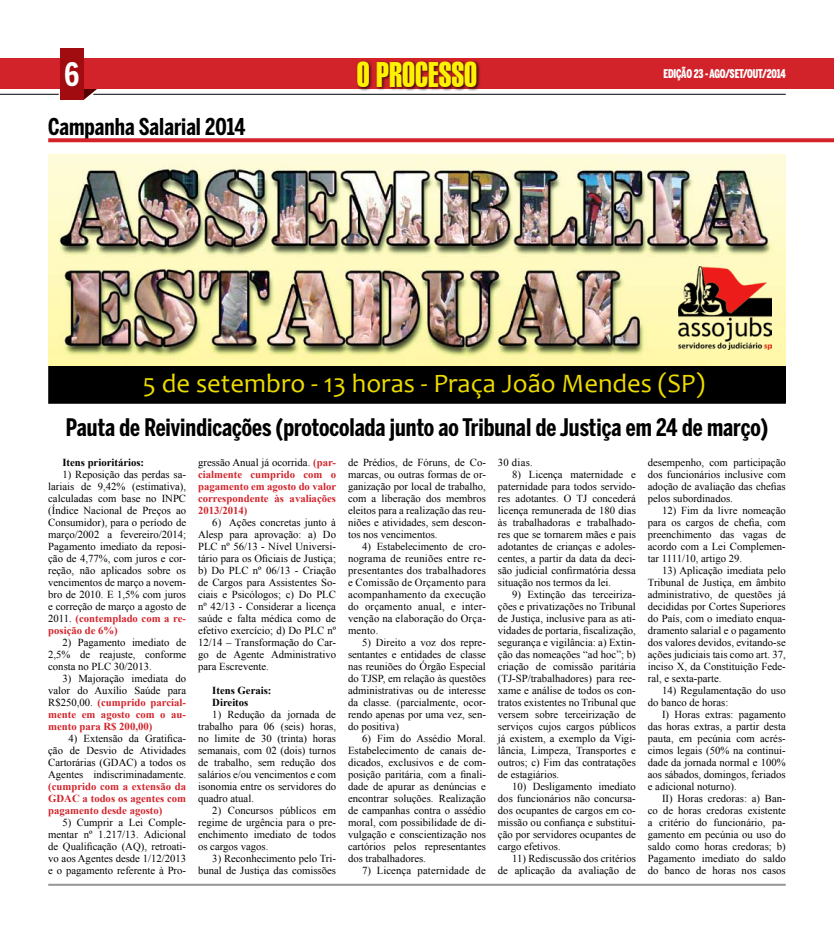
<style>
.page{position:relative;width:834px;height:933px;background:#fff}
.page>*{position:absolute;margin:0;border:0;box-sizing:border-box;transform-origin:0 0}
.t1{font:34.7px "Swiss 911 BT Extra Compressed";color:#fff200}
.t2{font:700 32px "Benton Sans Comp";color:#fff}
.t3{font:26.7px "Candara";color:#eddb00}
.t4{font:700 24px "Benton Sans Comp";color:#000}
.t5{font:700 23px "Benton Sans Comp";color:#000}
.t6{font:900 12px "Benton Sans Comp";letter-spacing:-.02em;color:#fff;scale:.9 1}
.t7{font:10.7px/12px "Times New Roman";color:#000;text-align:justify}
.t8{font:700 10.7px/12px "Times New Roman";color:#d2232a;text-align:justify}
.t9{font:700 10.7px/12px "Times New Roman";color:#000}
.t10{font:10.7px "Times New Roman";letter-spacing:.02em;color:#000}
.s1{font-weight:700;color:#d2232a}
.s2{font-weight:400;color:#000}
</style>
<div class="page">
<svg style="left:84px;top:89px;width:36px;height:11px"></svg>
<div style="left:0;top:59px;width:814px;height:30px;background:#d2232a"></div>
<div style="left:60px;top:49px;width:24px;height:51px;background:#a00c10"></div>
<div style="left:355px;top:60px;width:169px;height:49px;background:#000;opacity:.7"></div>
<hr style="left:0;top:94px;width:59px;height:1px;background:#000">
<hr style="left:93px;top:94px;width:692px;height:1px;background:#000">
<hr style="left:48px;top:883px;width:737px;height:2px;background:#939598">
<div style="left:814px;top:59px;width:19px;height:30px;background:#d2232a"></div>
<svg style="left:48px;top:138px;width:785px;height:4px;background:#d43137"></svg>
<img style="left:48px;top:155px;width:737px;height:211px">
<img style="left:678px;top:267px;width:93px;height:82px">
<div style="left:49px;top:366px;width:736px;height:37px;background:#000"></div>
<div style="left:48px;top:366px;width:737px;height:38px;border:1px solid #000"></div>
<h2 class="t2" style="left:64px;top:55px;width:16px">6</h2>
<h1 class="t1" style="left:356px;top:55px;width:121px">O PROCESSO</h1>
<h3 class="t5" style="left:48px;top:113px;width:199px">Campanha Salarial 2014</h3>
<p class="t6" style="left:663px;top:66px;width:137px">EDIÇÃO 23 - AGO/SET/OUT/2014</p>
<h3 class="t3" style="left:143px;top:366px;width:563px">5 de setembro - 13 horas - Praça João Mendes (SP)</h3>
<h3 class="t4" style="left:66px;top:413px;width:703px">Pauta de Reivindicações (protocolada junto ao Tribunal de Justiça em 24 de março)</h3>
<p class="t9" style="left:62px;top:456px;width:83px">Itens prioritários:</p>
<p class="t7" style="left:48px;top:468px;width:139px;text-indent:14px">1) Reposição das perdas sa&shy;lariais de 9,42% (estimativa), calculadas com base no INPC (Índice Nacional de Preços ao Consumidor), para o período de março/2002 a fevereiro/2014; Pagamento imediato da reposi&shy;ção de 4,77%, com juros e cor&shy;reção, não aplicados sobre os vencimentos de março a novem&shy;bro de 2010. E 1,5% com juros e correção de março a agosto de 2011. <span class="s1">(contemplado com a re&shy;posição de 6%)</span></p>
<p class="t7" style="left:48px;top:636px;width:139px;text-indent:14px">2) Pagamento imediato de 2,5% de reajuste, conforme consta no PLC 30/2013.</p>
<p class="t8" style="left:48px;top:672px;width:139px;text-indent:14px"><span class="s2">3) Majoração imediata do valor do Auxílio Saúde para R$250,00.</span> (cumprido parcial&shy;mente em agosto com o au&shy;mento para R$ 200,00)</p>
<p class="t7" style="left:48px;top:732px;width:139px;text-indent:20px">4) Extensão da Gratifica&shy;ção de Desvio de Atividades Cartorárias (GDAC) a todos os Agentes indiscriminadamente.</p>
<p class="t8" style="left:48px;top:780px;width:139px">(cumprido com a extensão da GDAC a todos os agentes com pagamento desde agosto)</p>
<p class="t7" style="left:48px;top:816px;width:139px;text-indent:14px">5) Cumprir a Lei Comple&shy;mentar nº 1.217/13. Adicional de Qualificação (AQ), retroati&shy;vo aos Agentes desde 1/12/2013 e o pagamento referente à Pro-</p>
<p class="t8" style="left:198px;top:456px;width:139px"><span class="s2">gressão Anual já ocorrida.</span> (par&shy;cialmente cumprido com o pagamento em agosto do valor correspondente às avaliações 2013/2014)</p>
<p class="t7" style="left:198px;top:516px;width:139px;text-indent:14px">6) Ações concretas junto à Alesp para aprovação: a) Do PLC nº 56/13 - Nível Universi&shy;tário para os Oficiais de Justiça; b) Do PLC nº 06/13 - Criação de Cargos para Assistentes So&shy;ciais e Psicólogos; c) Do PLC nº 42/13 - Considerar a licença saúde e falta médica como de efetivo exercício; d) Do PLC nº 12/14 – Transformação do Car&shy;go de Agente Administrativo para Escrevente.</p>
<p class="t9" style="left:212px;top:684px;width:61px">Itens Gerais:<br>Direitos</p>
<p class="t7" style="left:198px;top:708px;width:139px;text-indent:14px">1) Redução da jornada de trabalho para 06 (seis) horas, no limite de 30 (trinta) horas semanais, com 02 (dois) turnos de trabalho, sem redução dos salários e/ou vencimentos e com isonomia entre os servidores do quadro atual.</p>
<p class="t7" style="left:198px;top:804px;width:139px;text-indent:14px">2) Concursos públicos em regime de urgência para o pre&shy;enchimento imediato de todos os cargos vagos.</p>
<p class="t7" style="left:198px;top:852px;width:139px;text-align:right">3) Reconhecimento pelo Tri&shy;bunal de Justiça das comissões</p>
<p class="t7" style="left:348px;top:456px;width:139px">de Prédios, de Fóruns, de Co&shy;marcas, ou outras formas de or&shy;ganização por local de trabalho, com a liberação dos membros eleitos para a realização das reu&shy;niões e atividades, sem descon&shy;tos nos vencimentos.</p>
<p class="t7" style="left:348px;top:540px;width:139px;text-indent:14px">4) Estabelecimento de cro&shy;nograma de reuniões entre re&shy;presentantes dos trabalhadores e Comissão de Orçamento para acompanhamento da execução do orçamento anual, e inter&shy;venção na elaboração do Orça&shy;mento.</p>
<p class="t7" style="left:348px;top:636px;width:139px;text-indent:14px">5) Direito a voz dos repre&shy;sentantes e entidades de classe nas reuniões do Órgão Especial do TJSP, em relação às questões administrativas ou de interesse da classe. (parcialmente, ocor&shy;rendo apenas por uma vez, sen&shy;do positiva)</p>
<p class="t7" style="left:348px;top:732px;width:139px;text-indent:14px">6) Fim do Assédio Moral.<br>Estabelecimento de canais de&shy;dicados, exclusivos e de com&shy;posição paritária, com a finali&shy;dade de apurar as denúncias e encontrar soluções. Realização de campanhas contra o assédio moral, com possibilidade de di&shy;vulgação e conscientização nos cartórios pelos representantes dos trabalhadores.</p>
<p class="t10" style="left:362px;top:863px;width:125px">7) Licença paternidade de</p>
<p class="t7" style="left:498px;top:456px;width:36px">30 dias.</p>
<p class="t7" style="left:498px;top:468px;width:139px;text-indent:14px">8) Licença maternidade e paternidade para todos servido&shy;res adotantes. O TJ concederá licença remunerada de 180 dias às trabalhadoras e trabalhado&shy;res que se tornarem mães e pais adotantes de crianças e adoles&shy;centes, a partir da data da deci&shy;são judicial confirmatória dessa situação nos termos da lei.</p>
<p class="t7" style="left:498px;top:588px;width:139px;text-indent:14px">9) Extinção das terceiriza&shy;ções e privatizações no Tribunal de Justiça, inclusive para as ati&shy;vidades de portaria, fiscalização, segurança e vigilância: a) Extin&shy;ção das nomeações “ad hoc”; b) criação de comissão paritária (TJ-SP/trabalhadores) para ree&shy;xame e análise de todos os con&shy;tratos existentes no Tribunal que versem sobre terceirização de serviços cujos cargos públicos já existem, a exemplo da Vigi&shy;lância, Limpeza, Transportes e outros; c) Fim das contratações de estagiários.</p>
<p class="t7" style="left:498px;top:780px;width:139px;text-indent:14px">10) Desligamento imediato dos funcionários não concursa&shy;dos ocupantes de cargos em co&shy;missão ou confiança e substitui&shy;ção por servidores ocupantes de cargo efetivos.</p>
<p class="t7" style="left:498px;top:852px;width:139px;text-align:right">11) Rediscussão dos critérios<br>de aplicação da avaliação de</p>
<p class="t7" style="left:647px;top:456px;width:139px">desempenho, com participação dos funcionários inclusive com adoção de avaliação das chefias pelos subordinados.</p>
<p class="t7" style="left:647px;top:504px;width:139px;text-indent:14px">12) Fim da livre nomeação para os cargos de chefia, com preenchimento das vagas de acordo com a Lei Complemen&shy;tar 1111/10, artigo 29.</p>
<p class="t7" style="left:647px;top:564px;width:139px;text-indent:14px">13) Aplicação imediata pelo Tribunal de Justiça, em âmbito administrativo, de questões já decididas por Cortes Superiores do País, com o imediato enqua&shy;dramento salarial e o pagamento dos valores devidos, evitando-se ações judiciais tais como art. 37, inciso X, da Constituição Fede&shy;ral, e sexta-parte.</p>
<p class="t7" style="left:647px;top:684px;width:139px;text-indent:14px">14) Regulamentação do uso do banco de horas:</p>
<p class="t7" style="left:647px;top:707px;width:139px;text-indent:14px">I) Horas extras: pagamento das horas extras, a partir desta pauta, em pecúnia com acrés&shy;cimos legais (50% na continui&shy;dade da jornada normal e 100% aos sábados, domingos, feriados e adicional noturno).</p>
<p class="t7" style="left:647px;top:791px;width:139px;text-indent:14px">II) Horas credoras: a) Ban&shy;co de horas credoras existente a critério do funcionário, pa&shy;gamento em pecúnia ou uso do saldo como horas credoras; b)<br>Pagamento imediato do saldo do banco de horas nos casos</p>
</div>
